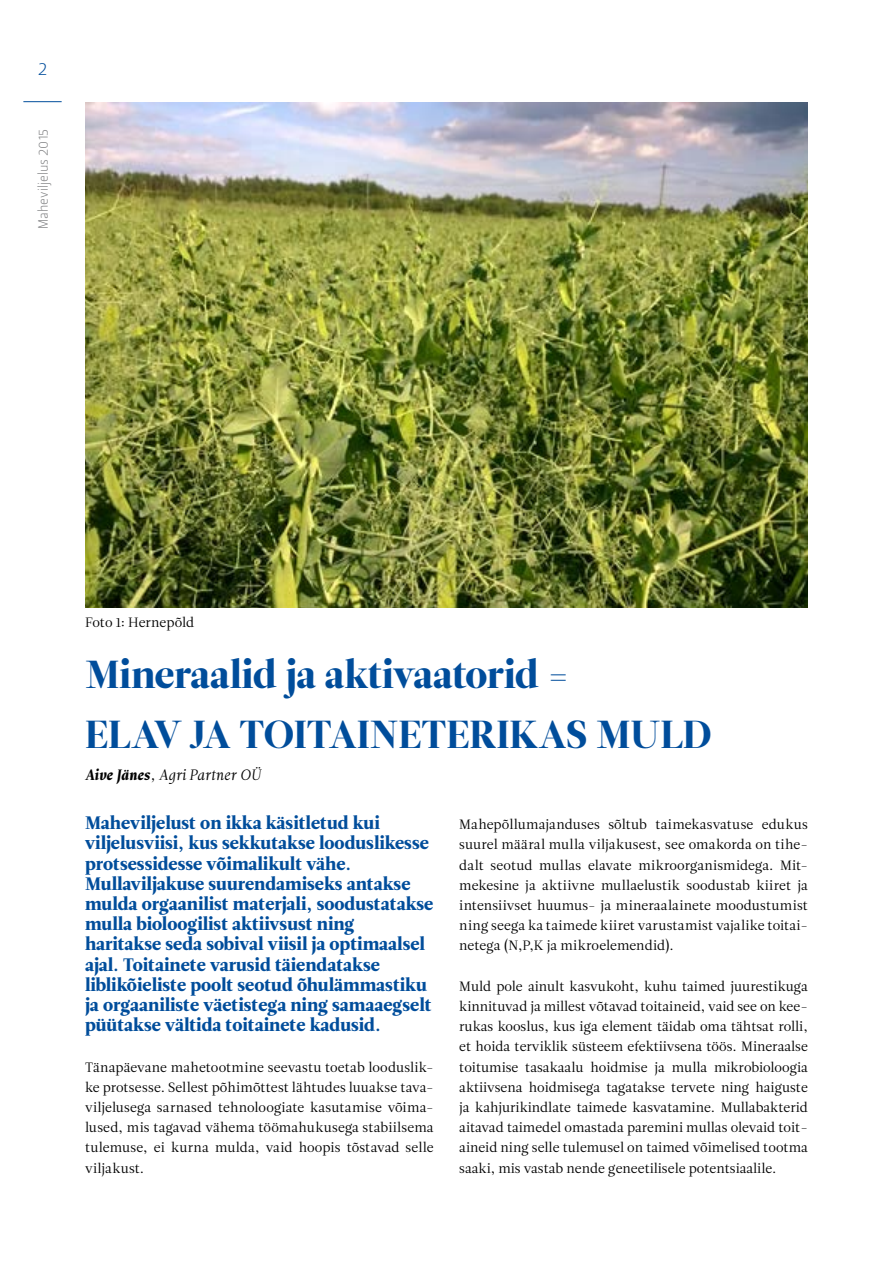
<style>
.page{position:relative;width:893px;height:1263px;background:#fff}
.page>*{position:absolute;margin:0;border:0;box-sizing:border-box;transform-origin:0 0}
.t1{font:39px/60.6px "Leitura Display";letter-spacing:-.005em;color:#004d9b}
.t2{font:18px/20.2px "Leitura Roman 4";color:#004d9b}
.t3{font:18px "Leitura Sans Grot 1";color:#004d9b}
.t4{font:15px "Leitura Italic 1";letter-spacing:-.01em;color:#000}
.t5{font:13.5px/20.2px "Leitura Roman 1";color:#000;text-align:justify}
.t6{font:13.5px "Leitura Sans Grot 1";color:#7b7c7e}
.s1{font-family:"Leitura Italic 4"}
</style>
<div class="page">
<hr style="left:23px;top:101px;width:39px;height:1px;background:#004d9b">
<img style="left:85px;top:102px;width:723px;height:505px">
<h2 class="t3" style="left:38px;top:58px;width:11px">2</h2>
<p class="t6" style="left:35px;top:229px;width:102px;rotate:-90deg">Maheviljelus 2015</p>
<p class="t5" style="left:85px;top:613px;width:111px">Foto 1: Hernepõld</p>
<h1 class="t1" style="left:85px;top:644px;width:628px">Mineraalid ja aktivaatorid =<br>ELAV JA TOITAINETERIKAS MULD</h1>
<p class="t4" style="left:85px;top:766px;width:177px"><span class="s1">Aive Jänes</span>, Agri Partner OÜ</p>
<p class="t2" style="left:85px;top:813px;width:350px">Maheviljelust on ikka käsitletud kui viljelusviisi, kus sekkutakse looduslikesse protsessidesse võimalikult vähe.<br>Mullaviljakuse suurendamiseks antakse mulda orgaanilist materjali, soodustatakse mulla bioloogilist aktiivsust ning haritakse seda sobival viisil ja optimaalsel ajal. Toitainete varusid täiendatakse liblikõieliste poolt seotud õhulämmastiku ja orgaaniliste väetistega ning samaaegselt püütakse vältida toitainete kadusid.</p>
<p class="t5" style="left:85px;top:1057px;width:350px">Tänapäevane mahetootmine seevastu toetab looduslik&shy;ke protsesse. Sellest põhimõttest lähtudes luuakse tava&shy;viljelusega sarnased tehnoloogiate kasutamise võima&shy;lused, mis tagavad vähema töömahukusega stabiilsema tulemuse, ei kurna mulda, vaid hoopis tõstavad selle viljakust.</p>
<p class="t5" style="left:459px;top:815px;width:350px">Mahepõllumajanduses sõltub taimekasvatuse edukus suurel määral mulla viljakusest, see omakorda on tihe&shy;dalt seotud mullas elavate mikroorganismidega. Mit&shy;mekesine ja aktiivne mullaelustik soodustab kiiret ja intensiivset huumus- ja mineraalainete moodustumist ning seega ka taimede kiiret varustamist vajalike toitai&shy;netega (N,P,K ja mikroelemendid).</p>
<p class="t5" style="left:459px;top:976px;width:350px">Muld pole ainult kasvukoht, kuhu taimed juurestikuga kinnituvad ja millest võtavad toitaineid, vaid see on kee&shy;rukas kooslus, kus iga element täidab oma tähtsat rolli, et hoida terviklik süsteem efektiivsena töös. Mineraalse toitumise tasakaalu hoidmise ja mulla mikrobioloogia aktiivsena hoidmisega tagatakse tervete ning haiguste ja kahjurikindlate taimede kasvatamine. Mullabakterid aitavad taimedel omastada paremini mullas olevaid toit&shy;aineid ning selle tulemusel on taimed võimelised tootma saaki, mis vastab nende geneetilisele potentsiaalile.</p>
</div>
